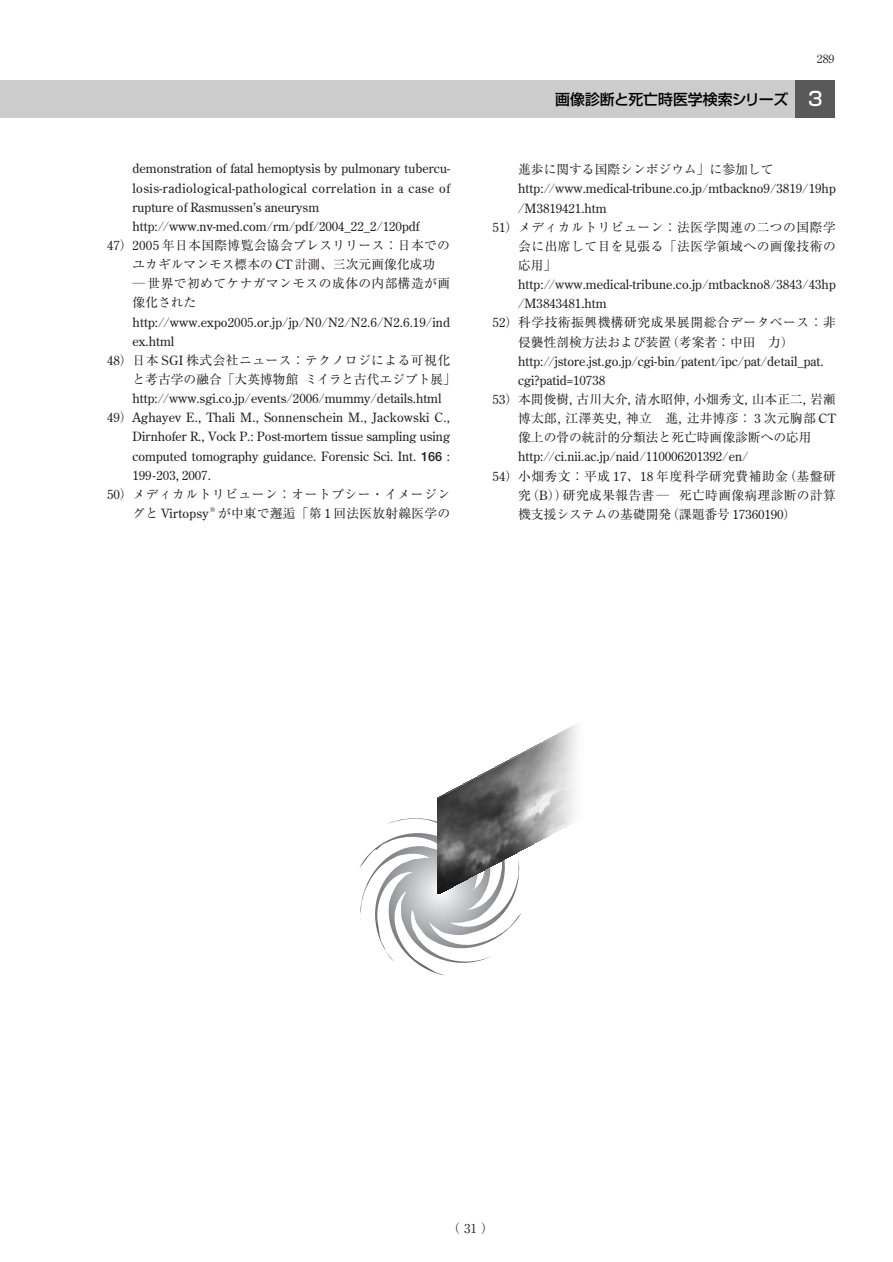
<style>
.page{position:relative;width:893px;height:1262px;background:#fff}
.page>*{position:absolute;margin:0;border:0;box-sizing:border-box;transform-origin:0 0}
.t1{font:500 14.85px "Shin Go";color:#000}
.t2{font:12.75px/19.2px "Century Old Style";color:#231f20}
.t3{font:12.75px/19.2px "Ryumin";letter-spacing:.025em;color:#231f20;text-align:justify}
.t4{font:12.75px/19.2px "Ryumin";color:#231f20}
.t5{font:11.7px "Ryumin";color:#231f20}
.t6{font:6.3px "Century Old Style";color:#231f20}
.s1{font-family:"Ryumin"}
.s2{font-family:"Century Old Style"}
.s3{font-family:"Futo Go B101";font-weight:700}
.s4{font-size:19.2px;color:#fff}
</style>
<div class="page">
<div style="left:0;top:80px;width:795px;height:38px;background:#ccc"></div>
<div style="left:795px;top:80px;width:40px;height:38px;background:#595959"></div>
<svg style="left:359px;top:806px;width:163px;height:169px"></svg>
<img style="left:437px;top:723px;width:140px;height:171px">
<p class="t2" style="left:132px;top:160px;width:319px">demonstration of fatal hemoptysis by pulmonary tubercu&shy;losis-radiological-pathological correlation in a case of rupture of Rasmussen’s aneurysm http:<span class="s1">//</span>www.nv-med.com<span class="s1">/</span>rm<span class="s1">/</span>pdf<span class="s1">/</span>2004_22_2<span class="s1">/</span>120pdf</p>
<p class="t3" style="left:132px;top:237px;width:319px;text-align:left;text-indent:-26px"><span class="s2">47</span>）<span class="s2">2005</span> 年日本国際博覧会協会プレスリリース：日本でのユカギルマンモス標本の <span class="s2">CT</span> 計測、三次元画像化成功― 世界で初めてケナガマンモスの成体の内部構造が画像化された</p>
<p class="t2" style="left:132px;top:313px;width:319px">http:<span class="s1">//</span>www.expo2005.or.jp<span class="s1">/</span>jp<span class="s1">/</span>N0<span class="s1">/</span>N2<span class="s1">/</span>N2.6<span class="s1">/</span>N2.6.19<span class="s1">/</span>ind ex.html</p>
<p class="t4" style="left:132px;top:352px;width:325px;text-indent:-26px"><span class="s2">48</span>）日本 <span class="s2">SGI</span> 株式会社ニュース：テクノロジによる可視化と考古学の融合「大英博物館ミイラと古代エジプト展」</p>
<p class="t2" style="left:132px;top:390px;width:310px">http:<span class="s1">//</span>www.sgi.co.jp<span class="s1">/</span>events<span class="s1">/</span>2006<span class="s1">/</span>mummy<span class="s1">/</span>details.html</p>
<p class="t2" style="left:107px;top:409px;width:344px">49<span class="s1">）</span>Aghayev E., Thali M., Sonnenschein M., Jackowski C.,</p>
<p class="t2" style="left:132px;top:428px;width:319px">Dirnhofer R., Vock P.: Post-mortem tissue sampling using</p>
<p class="t2" style="left:132px;top:447px;width:319px">computed tomography guidance. Forensic Sci. Int. <span class="s3">166</span> :</p>
<p class="t2" style="left:132px;top:466px;width:80px">199-203, 2007.</p>
<p class="t3" style="left:107px;top:486px;width:344px"><span class="s2">50</span>）メディカルトリビューン：オートプシー・イメージン</p>
<p class="t2" style="left:132px;top:504px;width:78px"><span class="s1">グと</span> Virtopsy</p>
<p class="t6" style="left:210px;top:507px;width:7px">®</p>
<p class="t3" style="left:218px;top:505px;width:233px">が中東で邂逅「第 <span class="s2">1</span> 回法医放射線医学の</p>
<p class="t5" style="left:816px;top:55px;width:19px">289</p>
<p class="t1" style="left:555px;top:94px;width:269px">画像診断と死亡時医学検索シリーズ <span class="s4">3</span></p>
<p class="t4" style="left:518px;top:162px;width:257px">進歩に関する国際シンポジウム」に参加して</p>
<p class="t2" style="left:518px;top:180px;width:319px">http:<span class="s1">//</span>www.medical-tribune.co.jp<span class="s1">/</span>mtbackno9<span class="s1">/</span>3819<span class="s1">/</span>19hp <span class="s1">/</span>M3819421.htm</p>
<p class="t3" style="left:518px;top:219px;width:319px;text-indent:-26px"><span class="s2">51</span>）メディカルトリビューン：法医学関連の二つの国際学会に出席して目を見張る「法医学領域への画像技術の応用」</p>
<p class="t2" style="left:518px;top:276px;width:319px">http:<span class="s1">//</span>www.medical-tribune.co.jp<span class="s1">/</span>mtbackno8<span class="s1">/</span>3843<span class="s1">/</span>43hp <span class="s1">/</span>M3843481.htm</p>
<p class="t3" style="left:518px;top:315px;width:319px;text-indent:-26px"><span class="s2">52</span>）科学技術振興機構研究成果展開総合データベース：非侵襲性剖検方法および装置（考案者：中田　力）</p>
<p class="t2" style="left:518px;top:352px;width:307px">http:<span class="s1">//</span>jstore.jst.go.jp<span class="s1">/</span>cgi-bin<span class="s1">/</span>patent<span class="s1">/</span>ipc<span class="s1">/</span>pat<span class="s1">/</span>detail_pat. cgi?patid=10738</p>
<p class="t3" style="left:518px;top:391px;width:319px;text-indent:-26px"><span class="s2">53</span>）本間俊樹<span class="s2">,</span> 古川大介<span class="s2">,</span> 清水昭伸<span class="s2">,</span> 小畑秀文<span class="s2">,</span> 山本正二<span class="s2">,</span> 岩瀬博太郎<span class="s2">,</span> 江澤英史<span class="s2">,</span> 神立　進<span class="s2">,</span> 辻井博彦： <span class="s2">3</span> 次元胸部 <span class="s2">CT</span>像上の骨の統計的分類法と死亡時画像診断への応用</p>
<p class="t2" style="left:518px;top:448px;width:232px">http:<span class="s1">//</span>ci.nii.ac.jp<span class="s1">/</span>naid<span class="s1">/</span>110006201392<span class="s1">/</span>en<span class="s1">/</span></p>
<p class="t3" style="left:518px;top:468px;width:319px;text-indent:-25px"><span class="s2">54</span>）小畑秀文：平成 <span class="s2">17</span>、<span class="s2">18</span> 年度科学研究費補助金（基盤研究（<span class="s2">B</span>））研究成果報告書― 死亡時画像病理診断の計算機支援システムの基礎開発（課題番号 <span class="s2">17360190</span>）</p>
<p class="t3" style="left:447px;top:1220px;width:48px">（ 31 ）</p>
</div>
